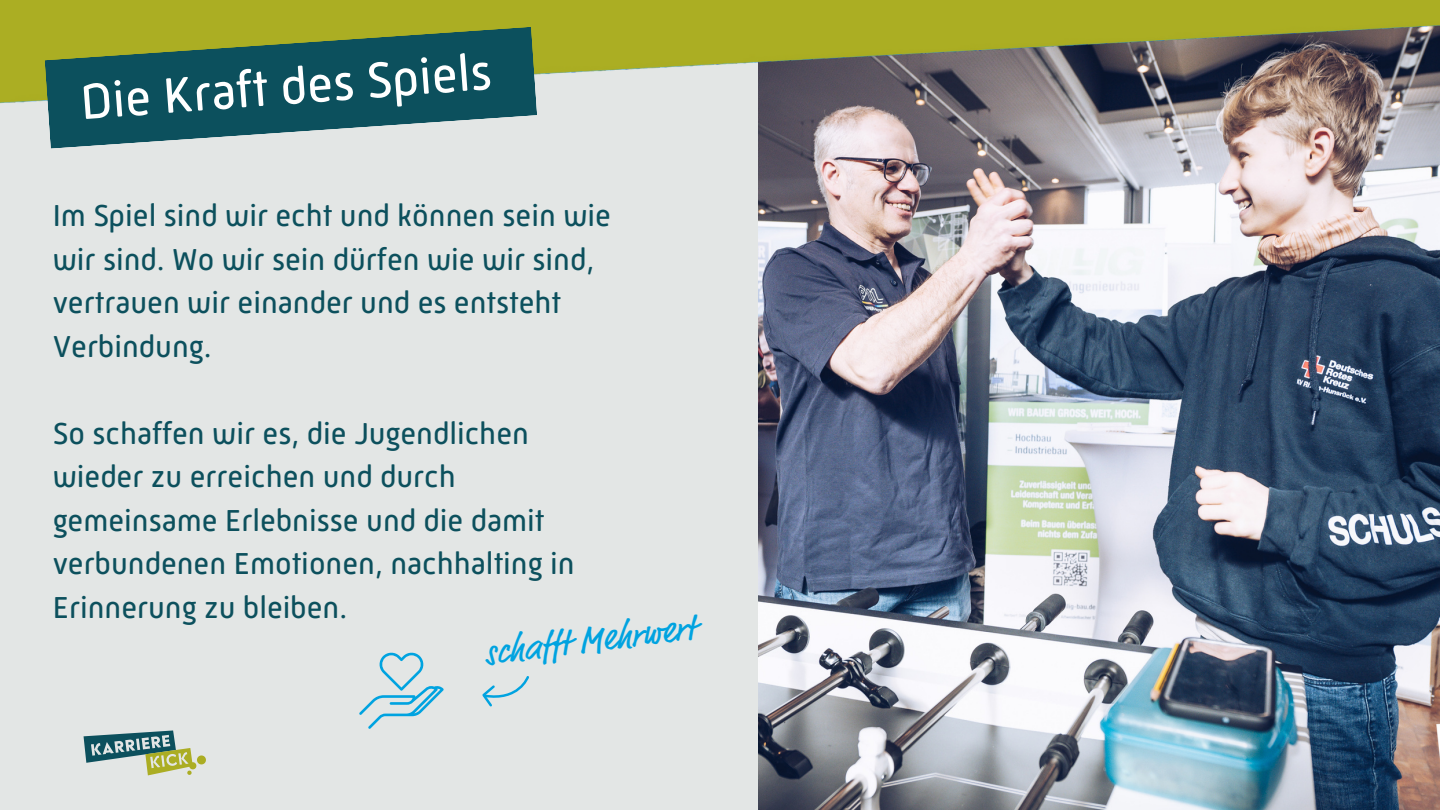
<style>
.page{position:relative;width:1440px;height:810px;background:#e3e6e5}
.page>*{position:absolute;margin:0;border:0;box-sizing:border-box;transform-origin:0 0}
.t1{font:51px "Mic 32 New Rounded";color:#fff}
.t2{font:36.6px "Market Pro";color:#00a3e0}
.t3{font:31px/43.5px "Mic 32 New Rounded";color:#0c505d}
</style>
<div class="page">
<img style="left:759px;top:110px;width:681px;height:700px">
<svg style="left:482px;top:676px;width:47px;height:31px"></svg>
<svg style="left:359px;top:652px;width:85px;height:77px"></svg>
<img style="left:1px;top:0;width:1439px;height:110px">
<svg style="left:45px;top:27px;width:492px;height:122px;fill:#0c505d"></svg>
<svg style="left:84px;top:730px;width:122px;height:45px"></svg>
<p class="t1" style="left:78px;top:72px;width:414px;rotate:-4deg">Die Kraft des Spiels</p>
<p class="t3" style="left:53px;top:194px;width:560px">Im Spiel sind wir echt und können sein wie wir sind. Wo wir sein dürfen wie wir sind, vertrauen wir einander und es entsteht Verbindung.</p>
<p class="t3" style="left:53px;top:412px;width:523px">So schaffen wir es, die Jugendlichen wieder zu erreichen und durch gemeinsame Erlebnisse und die damit verbundenen Emotionen, nachhalting in Erinnerung zu bleiben.</p>
<p class="t2" style="left:483px;top:636px;width:213px;rotate:-7deg">schaf t Mehrwert</p>
</div>
